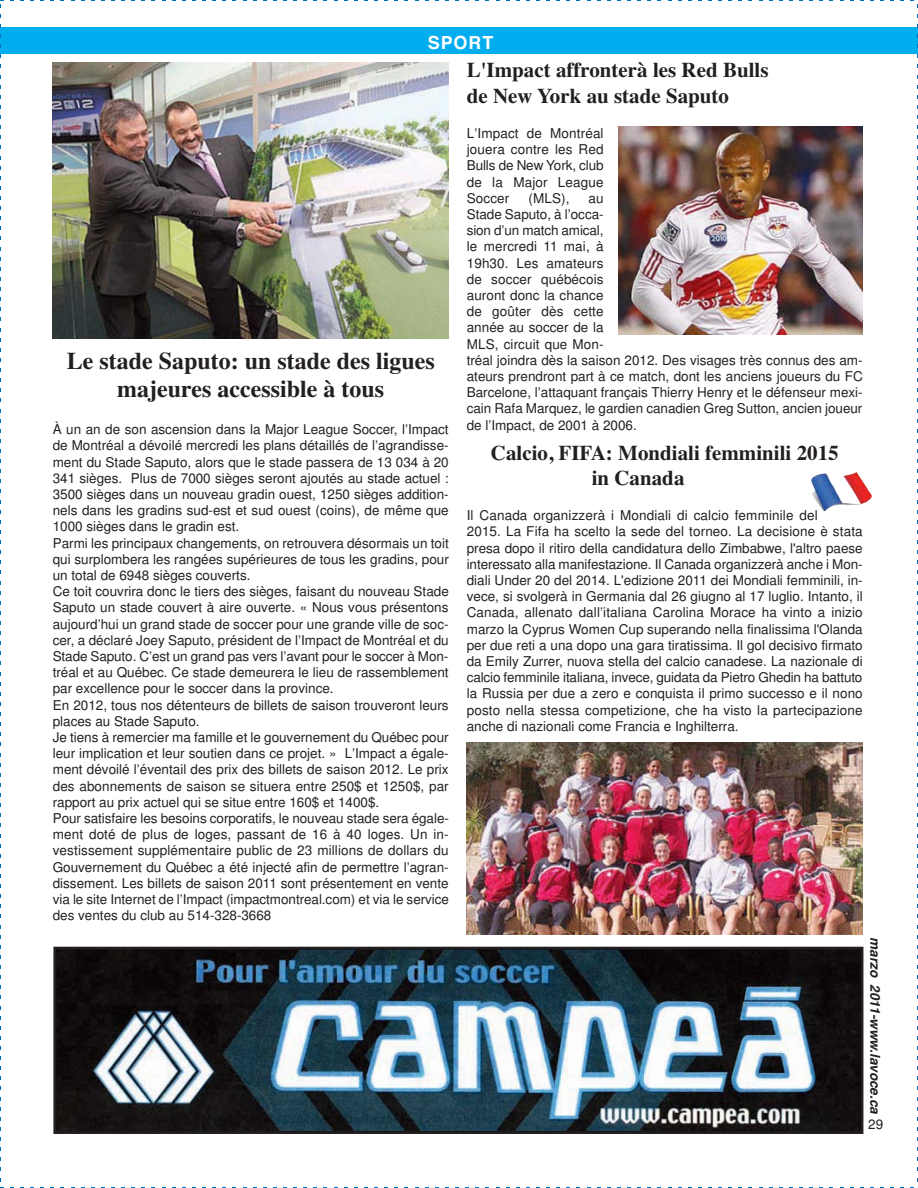
<style>
.page{position:relative;width:918px;height:1188px;background:#fff}
.page>*{position:absolute;margin:0;border:0;box-sizing:border-box;transform-origin:0 0}
.t1{font:700 24px/28.8px "Times";color:#231f20;text-align:center}
.t2{font:700 21px/25.2px "Times";color:#231f20}
.t3{font:700 18px "Helvetica";letter-spacing:.05em;color:#fff}
.t4{font:13.5px/16.2px "Helvetica";color:#231f20}
.t5{font:italic 700 13.5px "Helvetica";color:#231f20}
</style>
<div class="page">
<div style="left:53px;top:947px;width:810px;height:187px;border:3px solid #231f20"></div>
<div style="left:0;top:27px;width:918px;height:27px;background:#00aeef"></div>
<img style="left:467px;top:743px;width:396px;height:192px">
<img style="left:53px;top:63px;width:396px;height:276px">
<img style="left:619px;top:127px;width:244px;height:207px">
<img style="left:811px;top:472px;width:61px;height:39px">
<img style="left:56px;top:949px;width:805px;height:182px">
<h3 class="t3" style="left:406px;top:37px;width:107px">ECONOMIA</h3>
<h3 class="t3" style="left:428px;top:37px;width:67px">SPORT</h3>
<h1 class="t1" style="left:67px;top:348px;width:370px">Le stade Saputo: un stade des ligues majeures accessible à tous</h1>
<p class="t4" style="left:53px;top:423px;width:398px">À un an de son ascension dans la Major League Soccer, l’Impact de Montréal a dévoilé mercredi les plans détaillés de l’agrandisse&shy;ment du Stade Saputo, alors que le stade passera de 13 034 à 20<br>341 sièges. Plus de 7000 sièges seront ajoutés au stade actuel :<br>3500 sièges dans un nouveau gradin ouest, 1250 sièges addition&shy;nels dans les gradins sud-est et sud ouest (coins), de même que 1000 sièges dans le gradin est.<br>Parmi les principaux changements, on retrouvera désormais un toit qui surplombera les rangées supérieures de tous les gradins, pour un total de 6948 sièges couverts.<br>Ce toit couvrira donc le tiers des sièges, faisant du nouveau Stade Saputo un stade couvert à aire ouverte. « Nous vous présentons aujourd’hui un grand stade de soccer pour une grande ville de soc&shy;cer, a déclaré Joey Saputo, président de l’Impact de Montréal et du Stade Saputo. C’est un grand pas vers l’avant pour le soccer à Mon&shy;tréal et au Québec. Ce stade demeurera le lieu de rassemblement par excellence pour le soccer dans la province.<br>En 2012, tous nos détenteurs de billets de saison trouveront leurs places au Stade Saputo.<br>Je tiens à remercier ma famille et le gouvernement du Québec pour leur implication et leur soutien dans ce projet. » L’Impact a égale&shy;ment dévoilé l’éventail des prix des billets de saison 2012. Le prix des abonnements de saison se situera entre 250$ et 1250$, par rapport au prix actuel qui se situe entre 160$ et 1400$.<br>Pour satisfaire les besoins corporatifs, le nouveau stade sera égale&shy;ment doté de plus de loges, passant de 16 à 40 loges. Un in&shy;vestissement supplémentaire public de 23 millions de dollars du Gouvernement du Québec a été injecté afin de permettre l’agran&shy;dissement. Les billets de saison 2011 sont présentement en vente via le site Internet de l’Impact (impactmontreal.com) et via le service des ventes du club au 514-328-3668</p>
<h2 class="t2" style="left:467px;top:60px;width:303px">L'Impact affronterà les Red Bulls de New York au stade Saputo</h2>
<p class="t4" style="left:467px;top:127px;width:138px;text-align:justify">L’Impact de Montréal jouera contre les Red Bulls de New York, club de la Major League Soccer</p>
<p class="t4" style="left:528px;top:191px;width:43px">(MLS),</p>
<p class="t4" style="left:467px;top:191px;width:398px;text-indent:122px">au<br>Stade Saputo, à l’occa-<br>sion d’un match amical,<br>le mercredi 11 mai, à<br>19h30. Les amateurs<br>de soccer québécois<br>auront donc la chance<br>de goûter dès cette<br>année au soccer de la<br>MLS, circuit que Mon-<br>tréal joindra dès la saison 2012. Des visages très connus des am&shy;ateurs prendront part à ce match, dont les anciens joueurs du FC<br>Barcelone, l’attaquant français Thierry Henry et le défenseur mexi&shy;cain Rafa Marquez, le gardien canadien Greg Sutton, ancien joueur de l’Impact, de 2001 à 2006.</p>
<h2 class="t2" style="left:592px;top:442px;width:248px;text-indent:-101px">Calcio, FIFA: Mondiali femminili 2015 in Canada</h2>
<p class="t4" style="left:467px;top:509px;width:398px">Il Canada organizzerà i Mondiali di calcio femminile del<br>2015. La Fifa ha scelto la sede del torneo. La decisione è stata presa dopo il ritiro della candidatura dello Zimbabwe, l'altro paese interessato alla manifestazione. Il Canada organizzerà anche i Mon&shy;diali Under 20 del 2014. L'edizione 2011 dei Mondiali femminili, in&shy;vece, si svolgerà in Germania dal 26 giugno al 17 luglio. Intanto, il Canada, allenato dall’italiana Carolina Morace ha vinto a inizio marzo la Cyprus Women Cup superando nella finalissima l'Olanda per due reti a una dopo una gara tiratissima. Il gol decisivo firmato da Emily Zurrer, nuova stella del calcio canadese. La nazionale di calcio femminile italiana, invece, guidata da Pietro Ghedin ha battuto la Russia per due a zero e conquista il primo successo e il nono posto nella stessa competizione, che ha visto la partecipazione anche di nazionali come Francia e Inghilterra.</p>
<p class="t5" style="left:880px;top:937px;width:179px;rotate:90deg">marzo 2011-www.lavoce.ca</p>
<p class="t4" style="left:868px;top:1118px;width:16px">29</p>
</div>
